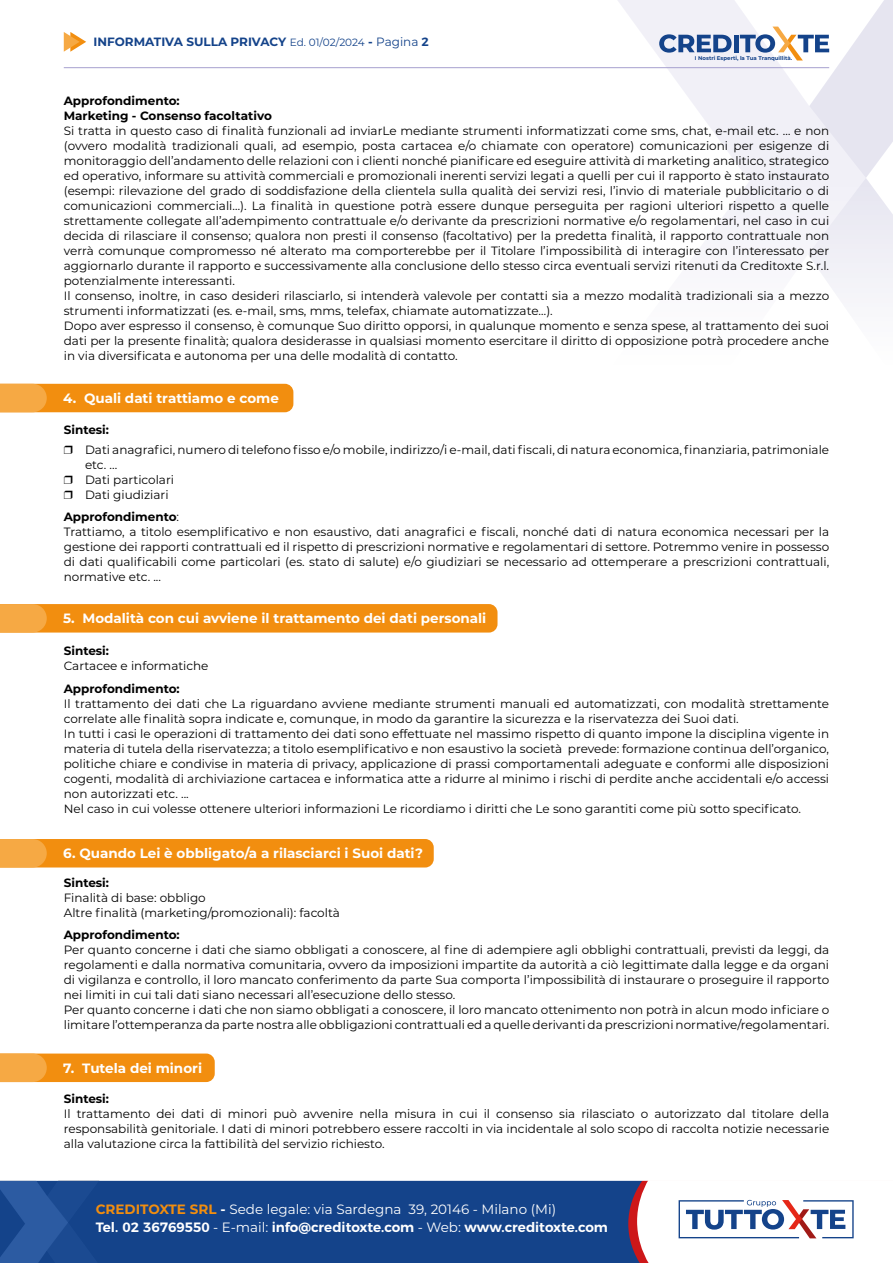
<style>
.page{position:relative;width:893px;height:1263px;background:#fff}
.page>*{position:absolute;margin:0;border:0;box-sizing:border-box;transform-origin:0 0}
.t1{font:700 13.5px "Montserrat";color:#fff}
.t2{font:13.5px/18px "Montserrat";color:#fff}
.t3{font:12px/15px "Montserrat";color:#000}
.t4{font:700 12px/15px "Montserrat";color:#000}
.t5{font:700 12px "Montserrat";color:#14438a}
.t6{font:700 5.4px "Montserrat";color:#14438a}
.s1{font-weight:400;font-size:10.5px}
.s2{font-weight:400}
.s3{font-weight:600}
.s4{font-weight:700}
.s5{font-weight:700;color:#f28e0f}
</style>
<div class="page">
<hr style="left:64px;top:67px;width:765px;height:1px;background:#a6a0cf">
<svg style="left:64px;top:32px;width:22px;height:20px"></svg>
<svg style="left:866px;top:0;width:27px;height:293px;fill:#e6e5f0"></svg>
<svg style="left:485px;top:0;width:381px;height:293px"></svg>
<div style="left:0;top:1180px;width:628px;height:83px;background:#14438a"></div>
<svg style="left:0;top:1181px;width:113px;height:82px;background:#1e4d94"></svg>
<svg style="left:628px;top:1180px;width:226px;height:83px"></svg>
<svg style="left:659px;top:34px;width:73px;height:19px"></svg>
<div style="left:734px;top:35px;width:5px;height:17px;background:#14438a"></div>
<svg style="left:740px;top:27px;width:89px;height:33px"></svg>
<svg style="left:0;top:384px;width:293px;height:28px;background:#f29217"></svg>
<svg style="left:0;top:604px;width:497px;height:28px;background:#f29014"></svg>
<svg style="left:0;top:839px;width:434px;height:28px;background:#f29115"></svg>
<svg style="left:0;top:1053px;width:215px;height:29px;background:#f3961f"></svg>
<p class="t5" style="left:94px;top:33px;width:337px">INFORMATIVA SULLA PRIVACY <span class="s1">Ed. 01/02/2024</span> - <span class="s2">Pagina</span> <span class="s3">2</span></p>
<p class="t6" style="left:695px;top:55px;width:99px">I Nostri Esperti, la Tua Tranquillità.</p>
<p class="t4" style="left:64px;top:93px;width:210px">Approfondimento:<br>Marketing - Consenso facoltativo</p>
<p class="t3" style="left:64px;top:123px;width:767px">Si tratta in questo caso di finalità funzionali ad inviarLe mediante strumenti informatizzati come sms, chat, e-mail etc. … e non (ovvero modalità tradizionali quali, ad esempio, posta cartacea e/o chiamate con operatore) comunicazioni per esigenze di monitoraggio dell’andamento delle relazioni con i clienti nonché pianificare ed eseguire attività di marketing analitico, strategico ed operativo, informare su attività commerciali e promozionali inerenti servizi legati a quelli per cui il rapporto è stato instaurato (esempi: rilevazione del grado di soddisfazione della clientela sulla qualità dei servizi resi, l’invio di materiale pubblicitario o di comunicazioni commerciali…). La finalità in questione potrà essere dunque perseguita per ragioni ulteriori rispetto a quelle strettamente collegate all’adempimento contrattuale e/o derivante da prescrizioni normative e/o regolamentari, nel caso in cui decida di rilasciare il consenso; qualora non presti il consenso (facoltativo) per la predetta finalità, il rapporto contrattuale non verrà comunque compromesso né alterato ma comporterebbe per il Titolare l’impossibilità di interagire con l’interessato per aggiornarlo durante il rapporto e successivamente alla conclusione dello stesso circa eventuali servizi ritenuti da Creditoxte S.r.l. potenzialmente interessanti.<br>Il consenso, inoltre, in caso desideri rilasciarlo, si intenderà valevole per contatti sia a mezzo modalità tradizionali sia a mezzo strumenti informatizzati (es. e-mail, sms, mms, telefax, chiamate automatizzate…).<br>Dopo aver espresso il consenso, è comunque Suo diritto opporsi, in qualunque momento e senza spese, al trattamento dei suoi dati per la presente finalità; qualora desiderasse in qualsiasi momento esercitare il diritto di opposizione potrà procedere anche in via diversificata e autonoma per una delle modalità di contatto.</p>
<p class="t1" style="left:63px;top:388px;width:217px">4. Quali dati trattiamo e come</p>
<p class="t4" style="left:64px;top:422px;width:47px">Sintesi:</p>
<p class="t3" style="left:85px;top:441px;width:746px">Dati anagrafici, numero di telefono fisso e/o mobile, indirizzo/i e-mail, dati fiscali, di natura economica, finanziaria, patrimoniale etc. ...<br>Dati particolari<br>Dati giudiziari</p>
<p class="t3" style="left:64px;top:509px;width:767px"><span class="s4">Approfondimento</span>:<br>Trattiamo, a titolo esemplificativo e non esaustivo, dati anagrafici e fiscali, nonché dati di natura economica necessari per la gestione dei rapporti contrattuali ed il rispetto di prescrizioni normative e regolamentari di settore. Potremmo venire in possesso di dati qualificabili come particolari (es. stato di salute) e/o giudiziari se necessario ad ottemperare a prescrizioni contrattuali, normative etc. ...</p>
<p class="t1" style="left:63px;top:609px;width:425px">5. Modalità con cui avviene il trattamento dei dati personali</p>
<p class="t4" style="left:64px;top:643px;width:47px">Sintesi:</p>
<p class="t3" style="left:64px;top:658px;width:146px">Cartacee e informatiche</p>
<p class="t4" style="left:64px;top:680px;width:117px">Approfondimento:</p>
<p class="t3" style="left:64px;top:695px;width:767px">Il trattamento dei dati che La riguardano avviene mediante strumenti manuali ed automatizzati, con modalità strettamente correlate alle finalità sopra indicate e, comunque, in modo da garantire la sicurezza e la riservatezza dei Suoi dati.<br>In tutti i casi le operazioni di trattamento dei dati sono effettuate nel massimo rispetto di quanto impone la disciplina vigente in materia di tutela della riservatezza; a titolo esemplificativo e non esaustivo la società prevede: formazione continua dell’organico, politiche chiare e condivise in materia di privacy, applicazione di prassi comportamentali adeguate e conformi alle disposizioni cogenti, modalità di archiviazione cartacea e informatica atte a ridurre al minimo i rischi di perdite anche accidentali e/o accessi non autorizzati etc. ...<br>Nel caso in cui volesse ottenere ulteriori informazioni Le ricordiamo i diritti che Le sono garantiti come più sotto specificato.</p>
<p class="t1" style="left:63px;top:844px;width:361px">6. Quando Lei è obbligato/a a rilasciarci i Suoi dati?</p>
<p class="t4" style="left:64px;top:874px;width:47px">Sintesi:</p>
<p class="t3" style="left:64px;top:890px;width:278px">Finalità di base: obbligo<br>Altre finalità (marketing/promozionali): facoltà</p>
<p class="t4" style="left:64px;top:927px;width:117px">Approfondimento:</p>
<p class="t3" style="left:64px;top:942px;width:767px">Per quanto concerne i dati che siamo obbligati a conoscere, al fine di adempiere agli obblighi contrattuali, previsti da leggi, da regolamenti e dalla normativa comunitaria, ovvero da imposizioni impartite da autorità a ciò legittimate dalla legge e da organi di vigilanza e controllo, il loro mancato conferimento da parte Sua comporta l’impossibilità di instaurare o proseguire il rapporto nei limiti in cui tali dati siano necessari all’esecuzione dello stesso.<br>Per quanto concerne i dati che non siamo obbligati a conoscere, il loro mancato ottenimento non potrà in alcun modo inficiare o limitare l’ottemperanza da parte nostra alle obbligazioni contrattuali ed a quelle derivanti da prescrizioni normative/regolamentari.</p>
<p class="t1" style="left:63px;top:1058px;width:140px">7. Tutela dei minori</p>
<p class="t4" style="left:64px;top:1091px;width:47px">Sintesi:</p>
<p class="t3" style="left:64px;top:1106px;width:767px;text-align:justify">Il trattamento dei dati di minori può avvenire nella misura in cui il consenso sia rilasciato o autorizzato dal titolare della responsabilità genitoriale. I dati di minori potrebbero essere raccolti in via incidentale al solo scopo di raccolta notizie necessarie alla valutazione circa la fattibilità del servizio richiesto.</p>
<p class="t2" style="left:96px;top:1200px;width:514px"><span class="s5">CREDITOXTE SRL</span> <span class="s4">-</span> Sede legale: via Sardegna 39, 20146 - Milano (Mi)<br><span class="s3">Tel. 02 36769550</span> - E-mail: <span class="s3">info@creditoxte.com</span> - Web: <span class="s3">www.creditoxte.com</span></p>
</div>
